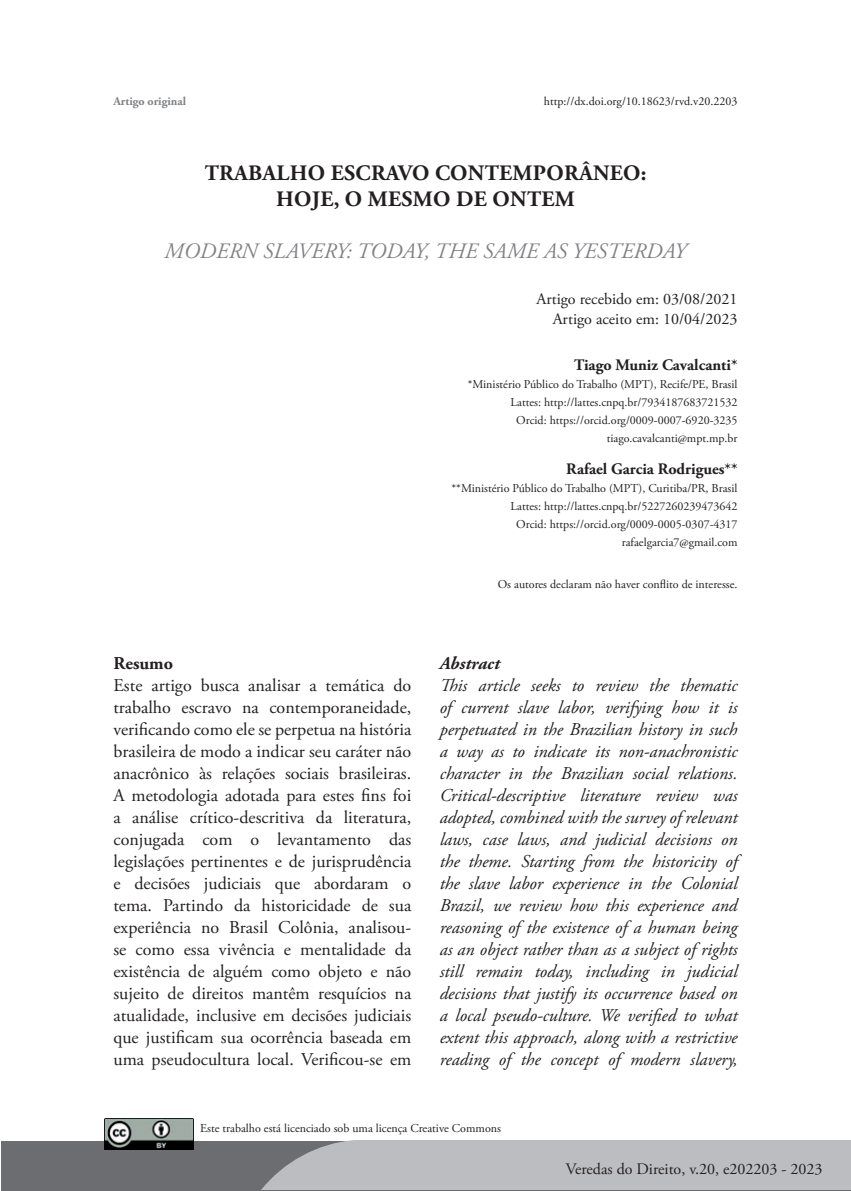
<style>
.page{position:relative;width:851px;height:1191px;background:#fff}
.page>*{position:absolute;margin:0;border:0;box-sizing:border-box;transform-origin:0 0}
.t1{font:700 22px/26px "Adobe Garamond Pro";letter-spacing:.015em;color:#231f20;text-align:center}
.t2{font:italic 22px "Adobe Garamond Pro";color:#808285}
.t3{font:italic 18px/22px "Adobe Garamond Pro";color:#231f20;text-align:justify}
.t4{font:18px/22px "Adobe Garamond Pro";color:#231f20;text-align:justify}
.t5{font:italic 700 18px "Adobe Garamond Pro";color:#231f20}
.t6{font:700 18px "Adobe Garamond Pro";color:#231f20}
.t7{font:16px/20px "Adobe Garamond Pro";color:#231f20;text-align:right}
.t8{font:700 16px "Adobe Garamond Pro";color:#231f20}
.t9{font:12px/18px "Adobe Garamond Pro";color:#231f20;text-align:right}
.t10{font:700 12px "Adobe Garamond Pro";color:#808285}
</style>
<div class="page">
<div style="left:1px;top:1141px;width:849px;height:50px;background:#6c6d70"></div>
<div style="left:261px;top:1140px;width:589px;height:50px;background:#bcbdc0"></div>
<img style="left:104px;top:1118px;width:89px;height:31px">
<p class="t10" style="left:113px;top:94px;width:74px">Artigo original</p>
<p class="t9" style="left:544px;top:93px;width:195px">http://dx.doi.org/10.18623/rvd.v20.2203</p>
<p class="t1" style="left:205px;top:160px;width:443px">TRABALHO ESCRAVO CONTEMPORÂNEO:<br>HOJE, O MESMO DE ONTEM</p>
<p class="t2" style="left:165px;top:238px;width:523px">MODERN SLAVERY: TODAY, THE SAME AS YESTERDAY</p>
<p class="t7" style="left:536px;top:289px;width:202px">Artigo recebido em: 03/08/2021<br>Artigo aceito em: 10/04/2023</p>
<p class="t8" style="left:574px;top:356px;width:165px">Tiago Muniz Cavalcanti*</p>
<p class="t9" style="left:467px;top:376px;width:271px">*Ministério Público do Trabalho (MPT), Recife/PE, Brasil Lattes: http://lattes.cnpq.br/7934187683721532<br>Orcid: https://orcid.org/0009-0007-6920-3235 tiago.cavalcanti@mpt.mp.br</p>
<p class="t8" style="left:566px;top:460px;width:173px">Rafael Garcia Rodrigues**</p>
<p class="t9" style="left:451px;top:480px;width:287px">**Ministério Público do Trabalho (MPT), Curitiba/PR, Brasil Lattes: http://lattes.cnpq.br/5227260239473642<br>Orcid: https://orcid.org/0009-0005-0307-4317 rafaelgarcia7@gmail.com</p>
<p class="t9" style="left:497px;top:576px;width:241px">Os autores declaram não haver conflito de interesse.</p>
<p class="t6" style="left:114px;top:652px;width:61px">Resumo</p>
<p class="t4" style="left:113px;top:674px;width:299px">Este artigo busca analisar a temática do trabalho escravo na contemporaneidade, verificando como ele se perpetua na história brasileira de modo a indicar seu caráter não anacrônico às relações sociais brasileiras.<br>A metodologia adotada para estes fins foi a análise crítico-descritiva da literatura, conjugada com o levantamento das legislações pertinentes e de jurisprudência e decisões judiciais que abordaram o tema. Partindo da historicidade de sua experiência no Brasil Colônia, analisou&shy;se como essa vivência e mentalidade da existência de alguém como objeto e não sujeito de direitos mantêm resquícios na atualidade, inclusive em decisões judiciais que justificam sua ocorrência baseada em uma pseudocultura local. Verificou-se em</p>
<p class="t5" style="left:439px;top:652px;width:61px">Abstract</p>
<p class="t3" style="left:439px;top:674px;width:299px">This article seeks to review the thematic of current slave labor, verifying how it is perpetuated in the Brazilian history in such a way as to indicate its non-anachronistic character in the Brazilian social relations.<br>Critical-descriptive literature review was adopted, combined with the survey of relevant laws, case laws, and judicial decisions on the theme. Starting from the historicity of the slave labor experience in the Colonial Brazil, we review how this experience and reasoning of the existence of a human being as an object rather than as a subject of rights still remain today, including in judicial decisions that justify its occurrence based on a local pseudo-culture. We verified to what extent this approach, along with a restrictive reading of the concept of modern slavery,</p>
<p class="t9" style="left:200px;top:1119px;width:302px">Este trabalho está licenciado sob uma licença Creative Commons</p>
<p class="t7" style="left:565px;top:1159px;width:258px">Veredas do Direito, v.20, e202203 - 2023</p>
</div>
